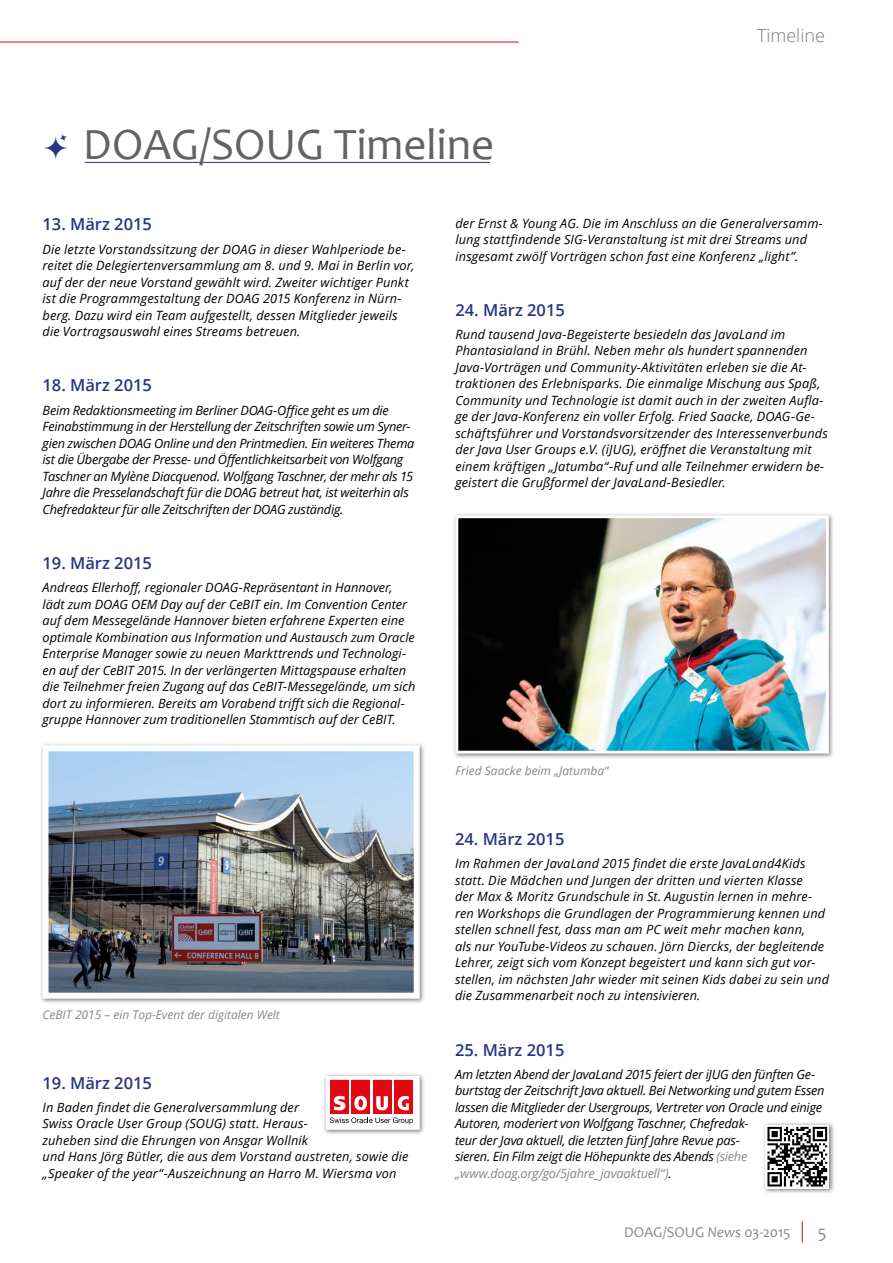
<style>
.page{position:relative;width:893px;height:1263px;background:#fff}
.page>*{position:absolute;margin:0;border:0;box-sizing:border-box;transform-origin:0 0}
.t1{font:45px "Candara";color:#646363}
.t2{font:300 18px "Open Sans";color:#7c7b7b}
.t3{font:18px "Candara";color:#878787}
.t4{font:600 16.5px "Open Sans";color:#283583}
.t5{font:15px "Candara";letter-spacing:-.005em;color:#878787}
.t6{font:italic 12.75px/16.5px "Open Sans";letter-spacing:.01em;color:#000}
.t7{font:italic 12.75px/16.5px "Open Sans";letter-spacing:-.02em;color:#000}
.t8{font:italic 12px "Open Sans";color:#878787}
.s1{color:#878787}
.s2{font-style:italic}
</style>
<div class="page">
<svg style="left:802px;top:1221px;width:1px;height:21px"></svg>
<hr style="left:0;top:42px;width:519px;height:1px;background:#e30613">
<hr style="left:85px;top:162px;width:405px;height:1px;background:#283583">
<img style="left:41px;top:744px;width:382px;height:258px">
<div style="left:322px;top:1073px;width:104px;height:63px;background:#000;opacity:.5"></div>
<svg style="left:324px;top:1074px;width:98px;height:58px"></svg>
<div style="left:452px;top:512px;width:383px;height:247px;background:#000;opacity:.5"></div>
<img style="left:454px;top:514px;width:376px;height:241px">
<div style="left:762px;top:1121px;width:73px;height:73px;background:#000;opacity:.5"></div>
<svg style="left:765px;top:1125px;width:64px;height:63px"></svg>
<svg style="left:767px;top:1127px;width:60px;height:59px"></svg>
<h1 class="t1" style="left:83px;top:116px;width:413px">DOAG/SOUG Timeline</h1>
<h2 class="t2" style="left:757px;top:24px;width:69px">Timeline</h2>
<p class="t4" style="left:43px;top:213px;width:111px">13. März 2015</p>
<p class="t6" style="left:43px;top:240px;width:373px">Die letzte Vorstandssitzung der DOAG in dieser Wahlperiode be&shy;reitet die Delegiertenversammlung am 8. und 9. Mai in Berlin vor, auf der der neue Vorstand gewählt wird. Zweiter wichtiger Punkt ist die Programmgestaltung der DOAG 2015 Konferenz in Nürn&shy;berg. Dazu wird ein Team aufgestellt, dessen Mitglieder jeweils die Vortragsauswahl eines Streams betreuen.</p>
<p class="t4" style="left:43px;top:374px;width:111px">18. März 2015</p>
<p class="t7" style="left:43px;top:401px;width:373px">Beim Redaktionsmeeting im Berliner DOAG-Office geht es um die Feinabstimmung in der Herstellung der Zeitschriften sowie um Syner&shy;gien zwischen DOAG Online und den Printmedien. Ein weiteres Thema ist die Übergabe der Presse- und Öffentlichkeitsarbeit von Wolfgang Taschner an Mylène Diacquenod. Wolfgang Taschner, der mehr als 15<br>Jahre die Presselandschaft für die DOAG betreut hat, ist weiterhin als Chefredakteur für alle Zeitschriften der DOAG zuständig.</p>
<p class="t4" style="left:43px;top:551px;width:111px">19. März 2015</p>
<p class="t6" style="left:43px;top:579px;width:375px">Andreas Ellerhoff, regionaler DOAG-Repräsentant in Hannover, lädt zum DOAG OEM Day auf der CeBIT ein. Im Convention Center auf dem Messegelände Hannover bieten erfahrene Experten eine optimale Kombination aus Information und Austausch zum Oracle Enterprise Manager sowie zu neuen Markttrends und Technologi&shy;en auf der CeBIT 2015. In der verlängerten Mittagspause erhalten die Teilnehmer freien Zugang auf das CeBIT-Messegelände, um sich dort zu informieren. Bereits am Vorabend trifft sich die Regional&shy;gruppe Hannover zum traditionellen Stammtisch auf der CeBIT.</p>
<p class="t8" style="left:43px;top:1006px;width:239px">CeBIT 2015 – ein Top-Event der digitalen Welt</p>
<p class="t4" style="left:43px;top:1071px;width:111px">19. März 2015</p>
<p class="t6" style="left:43px;top:1098px;width:367px">In Baden findet die Generalversammlung der<br>Swiss Oracle User Group (SOUG) statt. Heraus-<br>zuheben sind die Ehrungen von Ansgar Wollnik<br>und Hans Jörg Bütler, die aus dem Vorstand austreten, sowie die „Speaker of the year“-Auszeichnung an Harro M. Wiersma von</p>
<p class="t6" style="left:455px;top:214px;width:369px">der Ernst &amp; Young AG. Die im Anschluss an die Generalversamm&shy;lung stattfindende SIG-Veranstaltung ist mit drei Streams und insgesamt zwölf Vorträgen schon fast eine Konferenz „light”.</p>
<p class="t4" style="left:455px;top:298px;width:111px">24. März 2015</p>
<p class="t6" style="left:455px;top:326px;width:374px">Rund tausend Java-Begeisterte besiedeln das JavaLand im Phantasialand in Brühl. Neben mehr als hundert spannenden Java-Vorträgen und Community-Aktivitäten erleben sie die At&shy;traktionen des Erlebnisparks. Die einmalige Mischung aus Spaß, Community und Technologie ist damit auch in der zweiten Aufla&shy;ge der Java-Konferenz ein voller Erfolg. Fried Saacke, DOAG-Ge&shy;schäftsführer und Vorstandsvorsitzender des Interessenverbunds der Java User Groups e.V. (iJUG), eröffnet die Veranstaltung mit einem kräftigen „Jatumba“-Ruf und alle Teilnehmer erwidern be&shy;geistert die Grußformel der JavaLand-Besiedler.</p>
<p class="t8" style="left:455px;top:763px;width:154px">Fried Saacke beim „Jatumba“</p>
<p class="t4" style="left:455px;top:828px;width:111px">24. März 2015</p>
<p class="t6" style="left:455px;top:855px;width:376px">Im Rahmen der JavaLand 2015 findet die erste JavaLand4Kids statt. Die Mädchen und Jungen der dritten und vierten Klasse<br>der Max &amp; Moritz Grundschule in St. Augustin lernen in mehre&shy;ren Workshops die Grundlagen der Programmierung kennen und stellen schnell fest, dass man am PC weit mehr machen kann,<br>als nur YouTube-Videos zu schauen. Jörn Diercks, der begleitende Lehrer, zeigt sich vom Konzept begeistert und kann sich gut vor&shy;stellen, im nächsten Jahr wieder mit seinen Kids dabei zu sein und die Zusammenarbeit noch zu intensivieren.</p>
<p class="t4" style="left:455px;top:1038px;width:111px">25. März 2015</p>
<p class="t7" style="left:455px;top:1065px;width:371px">Am letzten Abend der JavaLand 2015 feiert der iJUG den fünften Ge&shy;burtstag der Zeitschrift Java aktuell. Bei Networking und gutem Essen lassen die Mitglieder der Usergroups, Vertreter von Oracle und einige Autoren, moderiert von Wolfgang Taschner, Chefredak-<br>teur der Java aktuell, die letzten fünf Jahre Revue pas-<br>sieren. Ein Film zeigt die Höhepunkte des Abends <span class="s1">(siehe „www.doag.org/go/5jahre_javaaktuell“)</span>.</p>
<p class="t5" style="left:624px;top:1223px;width:168px">DOAG/SOUG <span class="s2">News</span> 03-2015</p>
<h2 class="t3" style="left:818px;top:1221px;width:10px">5</h2>
</div>
